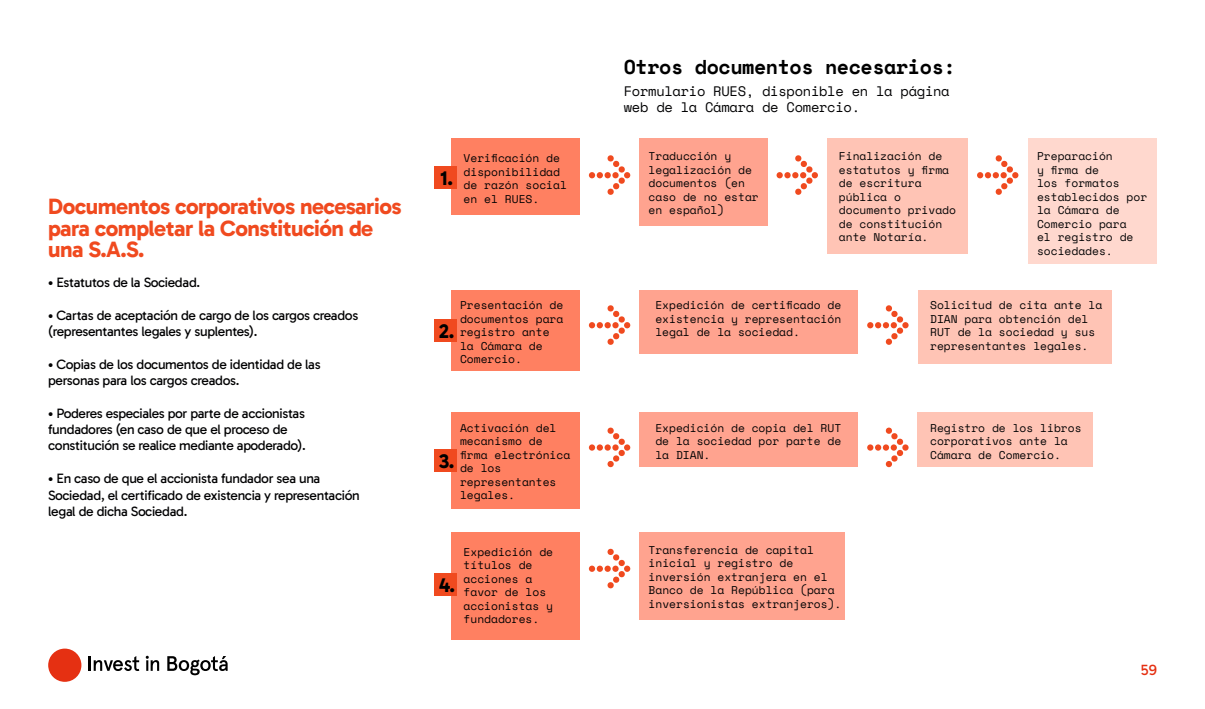
<style>
.page{position:relative;width:1205px;height:709px;background:#fff}
.page>*{position:absolute;margin:0;border:0;box-sizing:border-box;transform-origin:0 0}
.t1{font:700 22.5px/21.2px "Gabarito";letter-spacing:-.025em;color:#f04a1f}
.t2{font:700 20px "Space Mono";letter-spacing:-.02em;color:#000}
.t3{font:700 20px "Gabarito";color:#000}
.t4{font:15px "Gabarito";color:#e53012}
.t5{font:13.75px/16.2px "Gabarito";letter-spacing:-.025em;color:#020203}
.t6{font:13.75px/16.2px "Space Mono";letter-spacing:-.02em;color:#020203}
.t7{font:11.25px/13.5px "Space Mono";color:#020203}
.s1{font-weight:600}
</style>
<div class="page">
<svg style="left:89px;top:656px;width:50px;height:15px"></svg>
<svg style="left:146px;top:655px;width:13px;height:16px"></svg>
<svg style="left:167px;top:656px;width:61px;height:19px"></svg>
<div style="left:48px;top:648px;width:33px;height:34px;background:#e53012;border-radius:50%"></div>
<div style="left:452px;top:290px;width:128px;height:80px;background:#ff8061"></div>
<div style="left:452px;top:412px;width:128px;height:97px;background:#ff8061"></div>
<div style="left:452px;top:138px;width:128px;height:77px;background:#ff8061"></div>
<div style="left:452px;top:532px;width:128px;height:107px;background:#ff8061"></div>
<div style="left:639px;top:138px;width:128px;height:88px;background:#ffa38f"></div>
<div style="left:639px;top:532px;width:206px;height:87px;background:#ffa38f"></div>
<div style="left:827px;top:138px;width:140px;height:115px;background:#ffc4b5"></div>
<div style="left:1029px;top:138px;width:128px;height:125px;background:#ffd8ce"></div>
<div style="left:639px;top:290px;width:219px;height:64px;background:#ffa38f"></div>
<div style="left:639px;top:412px;width:219px;height:55px;background:#ffa38f"></div>
<div style="left:918px;top:290px;width:193px;height:73px;background:#ffc4b5"></div>
<div style="left:918px;top:412px;width:175px;height:55px;background:#ffc4b5"></div>
<svg style="left:589px;top:305px;width:41px;height:40px"></svg>
<svg style="left:589px;top:427px;width:41px;height:40px"></svg>
<svg style="left:589px;top:155px;width:41px;height:40px"></svg>
<div style="left:589px;top:565px;width:6px;height:7px;background:#f04a1f;border-radius:50%"></div>
<div style="left:597px;top:565px;width:6px;height:7px;background:#f04a1f;border-radius:50%"></div>
<svg style="left:604px;top:565px;width:7px;height:7px"></svg>
<svg style="left:607px;top:548px;width:18px;height:40px"></svg>
<div style="left:624px;top:565px;width:6px;height:7px;background:#f04a1f;border-radius:50%"></div>
<div style="left:776px;top:172px;width:7px;height:6px;background:#f04a1f;border-radius:50%"></div>
<svg style="left:784px;top:155px;width:34px;height:40px"></svg>
<svg style="left:977px;top:155px;width:41px;height:40px"></svg>
<svg style="left:867px;top:305px;width:41px;height:40px"></svg>
<svg style="left:867px;top:427px;width:41px;height:40px"></svg>
<div style="left:434px;top:167px;width:22px;height:22px;background:#f04a1f"></div>
<div style="left:434px;top:319px;width:22px;height:23px;background:#f04a1f"></div>
<div style="left:434px;top:449px;width:22px;height:22px;background:#f04a1f"></div>
<div style="left:434px;top:573px;width:22px;height:23px;background:#f04a1f"></div>
<h1 class="t1" style="left:48px;top:196px;width:355px">Documentos corporativos necesarios para completar la Constitución de una S.A.S.</h1>
<p class="t5" style="left:48px;top:274px;width:154px"><span class="s1">•</span> Estatutos de la Sociedad.</p>
<p class="t5" style="left:48px;top:307px;width:312px"><span class="s1">•</span> Cartas de aceptación de cargo de los cargos creados (representantes legales y suplentes).</p>
<p class="t5" style="left:48px;top:356px;width:274px"><span class="s1">•</span> Copias de los documentos de identidad de las personas para los cargos creados.</p>
<p class="t5" style="left:48px;top:405px;width:259px"><span class="s1">•</span> Poderes especiales por parte de accionistas fundadores (en caso de que el proceso de constitución se realice mediante apoderado).</p>
<p class="t5" style="left:48px;top:470px;width:313px"><span class="s1">•</span> En caso de que el accionista fundador sea una<br>Sociedad, el certificado de existencia y representación legal de dicha Sociedad.</p>
<h2 class="t3" style="left:440px;top:165px;width:14px">1.</h2>
<p class="t7" style="left:464px;top:151px;width:105px">Verificación de disponibilidad de razón social en el RUES.</p>
<p class="t7" style="left:460px;top:298px;width:105px">Presentación de documentos para registro ante la Cámara de<br>Comercio.</p>
<h2 class="t3" style="left:439px;top:318px;width:17px">2.</h2>
<p class="t7" style="left:460px;top:420px;width:112px">Activación del mecanismo de firma electrónica de los representantes legales.</p>
<h2 class="t3" style="left:439px;top:448px;width:17px">3.</h2>
<h2 class="t3" style="left:439px;top:572px;width:18px">4.</h2>
<p class="t7" style="left:464px;top:544px;width:91px">Expedición de títulos de acciones a favor de los accionistas y fundadores.</p>
<h2 class="t2" style="left:624px;top:52px;width:333px">Otros documentos necesarios:</h2>
<p class="t6" style="left:624px;top:82px;width:327px">Formulario RUES, disponible en la página web de la Cámara de Comercio.</p>
<p class="t7" style="left:648px;top:149px;width:112px">Traducción y legalización de documentos (en caso de no estar en español)</p>
<p class="t7" style="left:839px;top:149px;width:119px">Finalización de estatutos y firma de escritura pública o documento privado de constitución ante Notaría.</p>
<p class="t7" style="left:1037px;top:149px;width:112px">Preparación<br>y firma de<br>los formatos establecidos por la Cámara de<br>Comercio para<br>el registro de sociedades.</p>
<p class="t7" style="left:655px;top:298px;width:187px;text-align:justify">Expedición de certificado de existencia y representación legal de la sociedad.</p>
<p class="t7" style="left:655px;top:420px;width:187px;text-align:justify">Expedición de copia del RUT de la sociedad por parte de la DIAN.</p>
<p class="t7" style="left:648px;top:542px;width:194px">Transferencia de capital inicial y registro de inversión extranjera en el<br>Banco de la República (para inversionistas extranjeros).</p>
<p class="t7" style="left:930px;top:298px;width:174px">Solicitud de cita ante la<br>DIAN para obtención del<br>RUT de la sociedad y sus representantes legales.</p>
<p class="t7" style="left:930px;top:420px;width:153px">Registro de los libros corporativos ante la<br>Cámara de Comercio.</p>
<h3 class="t4" style="left:1141px;top:660px;width:17px">59</h3>
</div>
